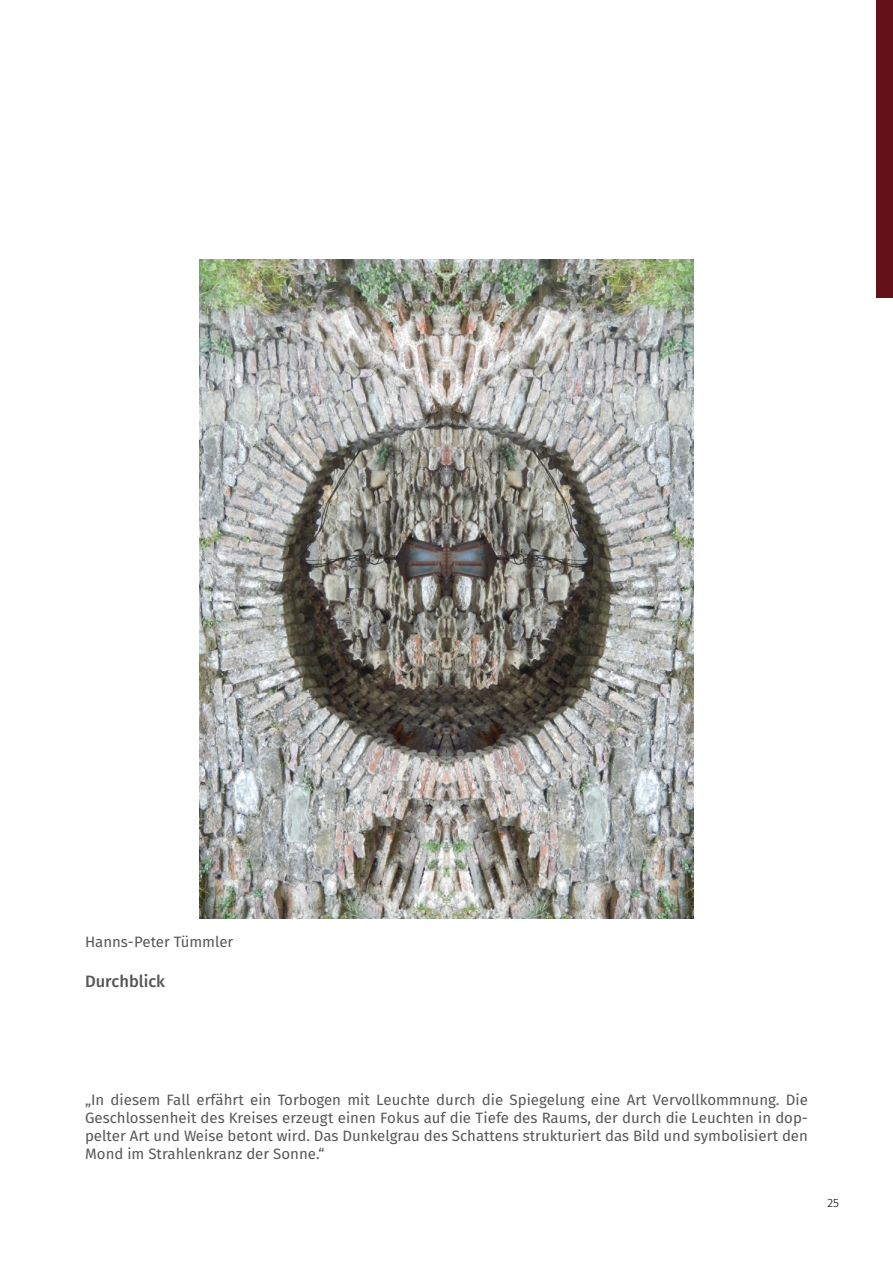
<style>
.page{position:relative;width:893px;height:1263px;background:#fff}
.page>*{position:absolute;margin:0;border:0;box-sizing:border-box;transform-origin:0 0}
.t1{font:500 16.5px "Fira Sans";color:#575756}
.t2{font:15px/18px "Fira Sans";color:#575756;text-align:justify}
.t3{font:300 12px "Fira Sans";color:#000}
</style>
<div class="page">
<div style="left:876px;top:0;width:17px;height:298px;background:#631317"></div>
<img style="left:199px;top:259px;width:495px;height:659px">
<p class="t2" style="left:85px;top:934px;width:150px">Hanns-Peter Tümmler</p>
<p class="t1" style="left:85px;top:969px;width:82px">Durchblick</p>
<p class="t2" style="left:85px;top:1092px;width:724px">„In diesem Fall erfährt ein Torbogen mit Leuchte durch die Spiegelung eine Art Vervollkommnung. Die Geschlossenheit des Kreises erzeugt einen Fokus auf die Tiefe des Raums, der durch die Leuchten in dop&shy;pelter Art und Weise betont wird. Das Dunkelgrau des Schattens strukturiert das Bild und symbolisiert den Mond im Strahlenkranz der Sonne.“</p>
<p class="t3" style="left:827px;top:1195px;width:13px">25</p>
</div>
